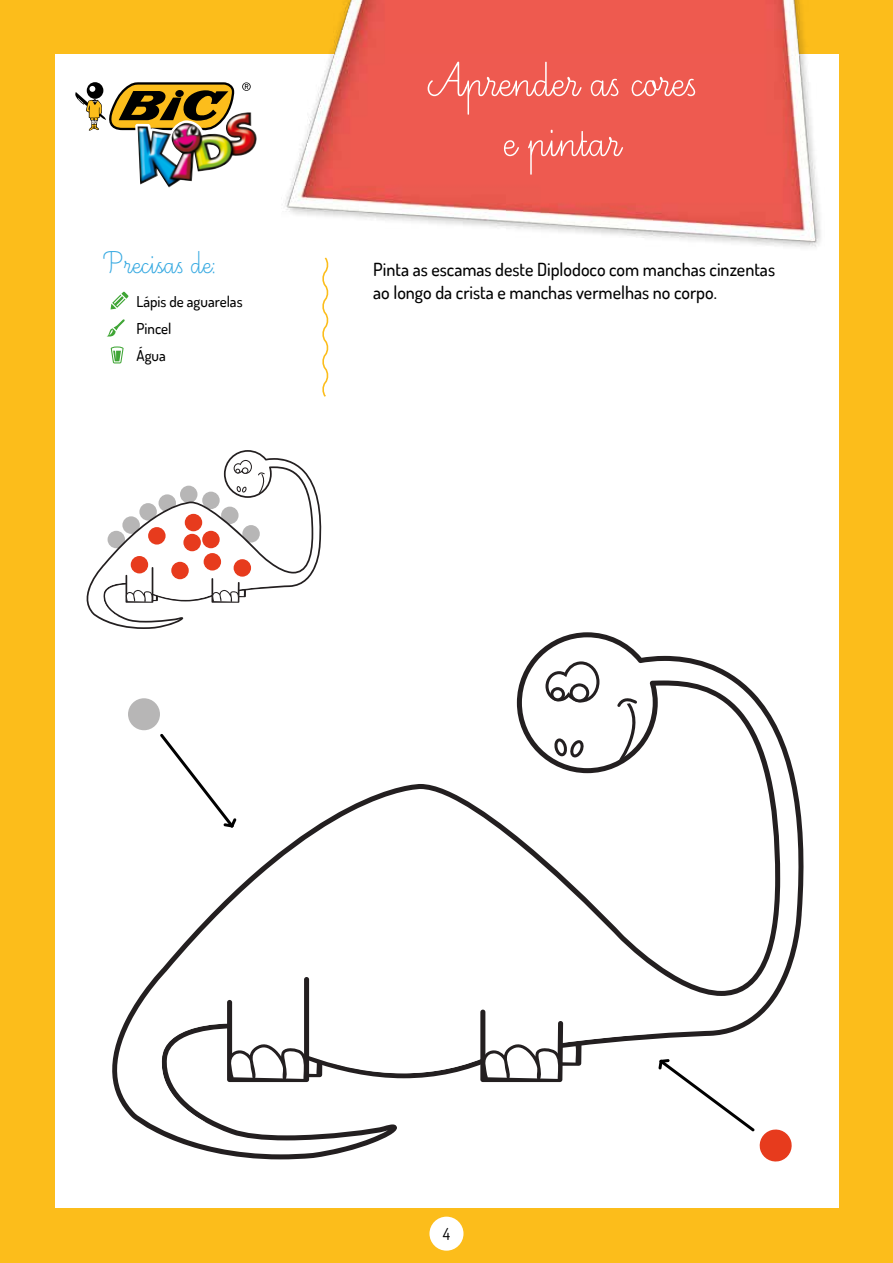
<style>
.page{position:relative;width:893px;height:1263px;background:#fcbd1b}
.page>*{position:absolute;margin:0;border:0;box-sizing:border-box;transform-origin:0 0}
.t1{font:60px/60px "Ecriture A Romain Orne";color:#fff;text-align:center}
.t2{font:39px "Ecriture A Romain Orne";color:#36a9e1}
.t3{font:500 18px/22.5px "Dosis";color:#000}
.t4{font:16.5px "Dosis";color:#000}
.t5{font:500 15px/27px "Dosis";color:#000}
</style>
<div class="page">
<div style="left:55px;top:55px;width:783px;height:1153px;background:#fff"></div>
<div style="left:429px;top:1216px;width:34px;height:35px;background:#fff;border-radius:50%"></div>
<img style="left:282px;top:0;width:543px;height:247px">
<svg style="left:75px;top:82px;width:176px;height:53px"></svg>
<img style="left:138px;top:112px;width:119px;height:76px">
<svg style="left:322px;top:257px;width:7px;height:140px"></svg>
<svg style="left:112px;top:632px;width:692px;height:527px"></svg>
<svg style="left:554px;top:738px;width:30px;height:19px"></svg>
<svg style="left:131px;top:976px;width:521px;height:147px"></svg>
<svg style="left:227px;top:977px;width:96px;height:105px"></svg>
<svg style="left:480px;top:993px;width:102px;height:89px"></svg>
<svg style="left:545px;top:661px;width:54px;height:41px"></svg>
<svg style="left:617px;top:695px;width:32px;height:69px"></svg>
<svg style="left:86px;top:450px;width:236px;height:179px"></svg>
<div style="left:185px;top:514px;width:17px;height:17px;background:#e73b1d;border-radius:50%"></div>
<div style="left:202px;top:531px;width:18px;height:17px;background:#e73b1d;border-radius:50%"></div>
<div style="left:183px;top:534px;width:18px;height:17px;background:#e73b1d;border-radius:50%"></div>
<div style="left:148px;top:527px;width:18px;height:17px;background:#e73b1d;border-radius:50%"></div>
<div style="left:171px;top:562px;width:18px;height:17px;background:#e73b1d;border-radius:50%"></div>
<div style="left:234px;top:559px;width:17px;height:18px;background:#e73b1d;border-radius:50%"></div>
<div style="left:128px;top:698px;width:32px;height:32px;background:#b7b6b6;border-radius:50%"></div>
<div style="left:204px;top:553px;width:17px;height:17px;background:#e73b1d;border-radius:50%"></div>
<div style="left:131px;top:556px;width:17px;height:17px;background:#e73b1d;border-radius:50%"></div>
<svg style="left:160px;top:734px;width:76px;height:94px"></svg>
<svg style="left:658px;top:1059px;width:135px;height:103px"></svg>
<svg style="left:107px;top:319px;width:18px;height:18px"></svg>
<svg style="left:111px;top:292px;width:18px;height:17px"></svg>
<svg style="left:111px;top:346px;width:13px;height:17px"></svg>
<h2 class="t2" style="left:105px;top:244px;width:113px">Precisas de:</h2>
<p class="t5" style="left:136px;top:288px;width:108px">Lápis de aguarelas<br>Pincel<br>Água</p>
<h1 class="t1" style="left:426px;top:53px;width:272px">Aprender as cores e pintar</h1>
<p class="t3" style="left:373px;top:258px;width:403px">Pinta as escamas deste Diplodoco com manchas cinzentas ao longo da crista e manchas vermelhas no corpo.</p>
<p class="t4" style="left:443px;top:1223px;width:9px">4</p>
</div>
